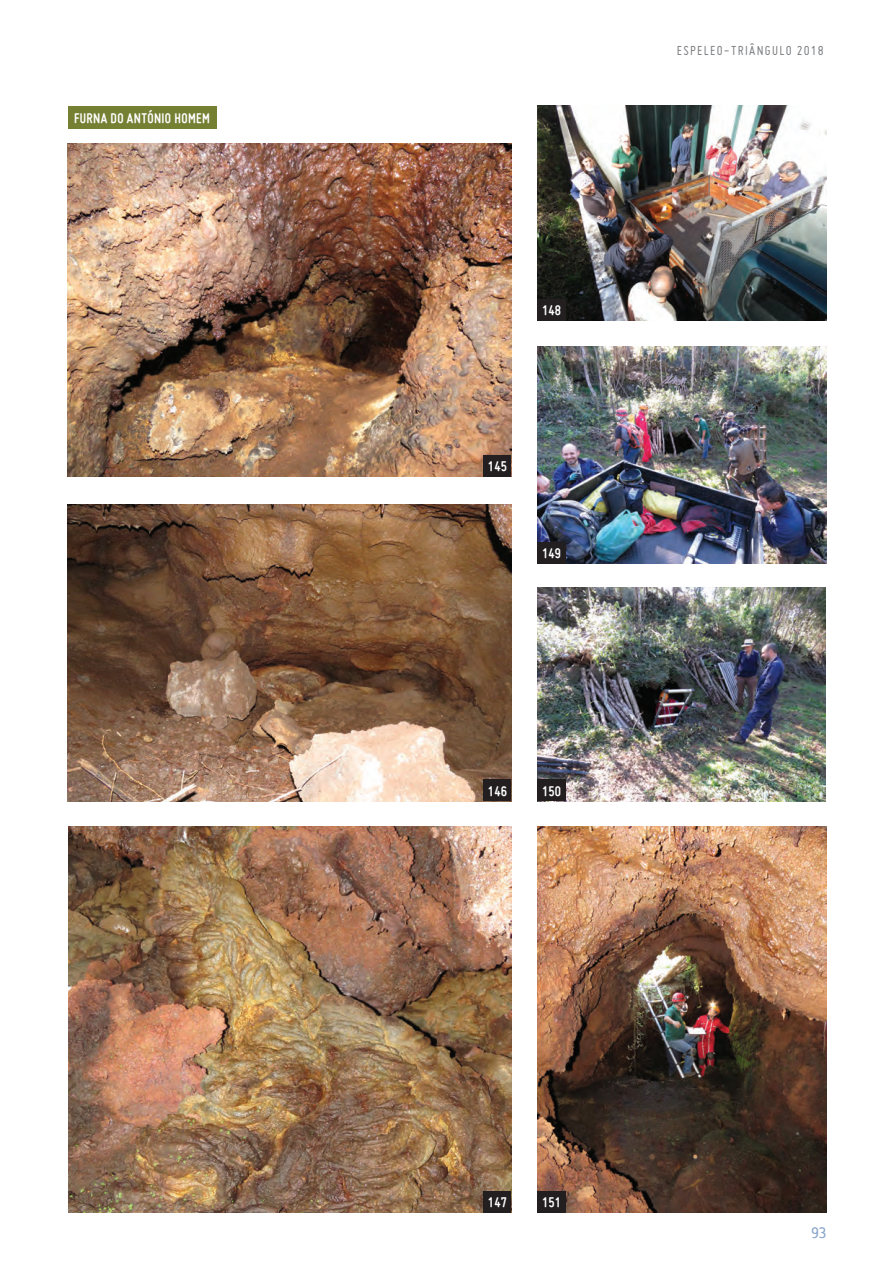
<style>
.page{position:relative;width:893px;height:1276px;background:#fff}
.page>*{position:absolute;margin:0;border:0;box-sizing:border-box;transform-origin:0 0}
.num10br{font:700 15px "Miso";letter-spacing:.01em;color:#fff}
.Miso10{font:700 15px "Miso";letter-spacing:.025em;color:#fff}
.t1{font:15px "Netto";color:#94add0}
.t2{font:14.25px "Miso";letter-spacing:.095em;color:#787a7d}
</style>
<div class="page">
<img style="left:537px;top:346px;width:289px;height:217px">
<img style="left:537px;top:588px;width:289px;height:213px">
<img style="left:537px;top:826px;width:290px;height:386px">
<img style="left:69px;top:826px;width:443px;height:386px">
<img style="left:68px;top:504px;width:444px;height:297px">
<img style="left:68px;top:143px;width:444px;height:333px">
<img style="left:537px;top:106px;width:290px;height:214px">
<div style="left:68px;top:106px;width:148px;height:23px;background:#758033"></div>
<div style="left:484px;top:455px;width:27px;height:21px;background:#231f20"></div>
<div style="left:537px;top:1191px;width:29px;height:21px;background:#231f20"></div>
<div style="left:484px;top:1191px;width:27px;height:21px;background:#231f20"></div>
<div style="left:484px;top:780px;width:27px;height:21px;background:#231f20"></div>
<div style="left:537px;top:780px;width:29px;height:21px;background:#231f20"></div>
<div style="left:537px;top:542px;width:29px;height:21px;background:#231f20"></div>
<div style="left:537px;top:299px;width:29px;height:21px;background:#231f20"></div>
<p class="Miso10" style="left:74px;top:109px;width:137px">FURNA DO ANTÓNIO HOMEM</p>
<p class="num10br" style="left:542px;top:301px;width:21px">148</p>
<p class="num10br" style="left:488px;top:458px;width:21px">145</p>
<p class="num10br" style="left:542px;top:544px;width:21px">149</p>
<p class="num10br" style="left:488px;top:782px;width:21px">146</p>
<p class="num10br" style="left:542px;top:782px;width:21px">150</p>
<p class="t2" style="left:677px;top:42px;width:149px">ESPELEO-TRIÂNGULO 2018</p>
<p class="num10br" style="left:488px;top:1193px;width:21px">147</p>
<p class="num10br" style="left:542px;top:1193px;width:21px">151</p>
<p class="t1" style="left:812px;top:1223px;width:16px">93</p>
</div>
